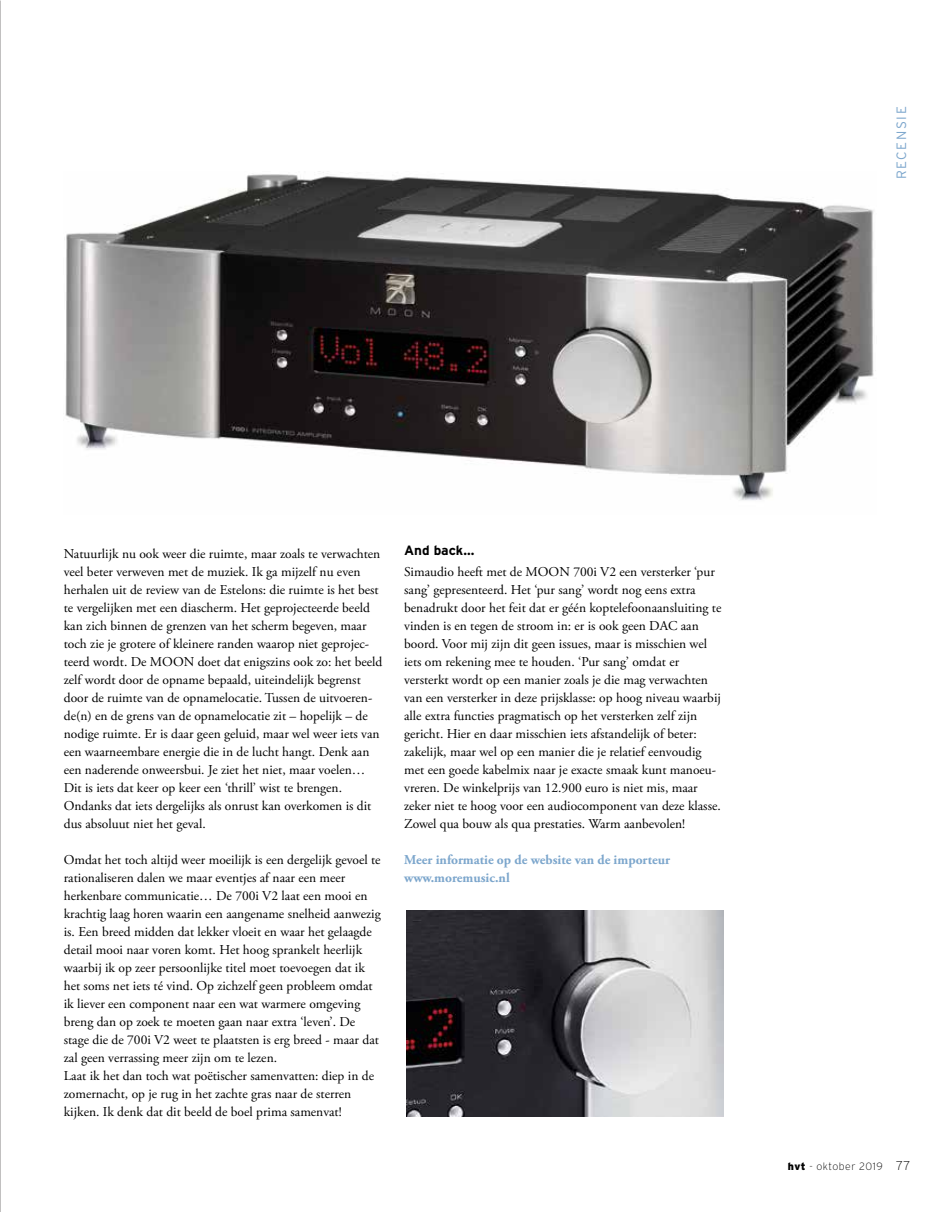
<style>
.page{position:relative;width:936px;height:1212px;background:#fff}
.page>*{position:absolute;margin:0;border:0;box-sizing:border-box;transform-origin:0 0}
.t1{font:13.5px/18px "Adobe Garamond Pro";color:#000}
.t2{font:700 13.5px/18px "Adobe Garamond Pro";color:#7ca6cc}
.t3{font:300 13.5px "Interstate";letter-spacing:.12em;color:#7ca6cc}
.t4{font:700 13.5px "Interstate";color:#000}
.t5{font:200 10.5px "Interstate";letter-spacing:.05em;color:#000}
.s1{font-weight:900}
.s2{font-size:12.75px}
</style>
<div class="page">
<img style="left:65px;top:171px;width:809px;height:329px">
<img style="left:406px;top:910px;width:317px;height:207px">
<img style="left:0;top:0;width:1px;height:501px">
<img style="left:0;top:500px;width:1px;height:524px">
<img style="left:0;top:1023px;width:1px;height:189px">
<p class="t3" style="left:893px;top:179px;width:74px;rotate:-90deg">RECENSIE</p>
<p class="t1" style="left:64px;top:545px;width:320px">Natuurlijk nu ook weer die ruimte, maar zoals te verwachten veel beter verweven met de muziek. Ik ga mijzelf nu even herhalen uit de review van de Estelons: die ruimte is het best te vergelijken met een diascherm. Het geprojecteerde beeld kan zich binnen de grenzen van het scherm begeven, maar toch zie je grotere of kleinere randen waarop niet geprojec&shy;teerd wordt. De MOON doet dat enigszins ook zo: het beeld zelf wordt door de opname bepaald, uiteindelijk begrenst door de ruimte van de opnamelocatie. Tussen de uitvoeren&shy;de(n) en de grens van de opnamelocatie zit – hopelijk – de nodige ruimte. Er is daar geen geluid, maar wel weer iets van een waarneembare energie die in de lucht hangt. Denk aan een naderende onweersbui. Je ziet het niet, maar voelen… Dit is iets dat keer op keer een ‘thrill’ wist te brengen.<br>Ondanks dat iets dergelijks als onrust kan overkomen is dit dus absoluut niet het geval.</p>
<p class="t1" style="left:64px;top:851px;width:318px">Omdat het toch altijd weer moeilijk is een dergelijk gevoel te rationaliseren dalen we maar eventjes af naar een meer herkenbare communicatie… De 700i V2 laat een mooi en krachtig laag horen waarin een aangename snelheid aanwezig is. Een breed midden dat lekker vloeit en waar het gelaagde detail mooi naar voren komt. Het hoog sprankelt heerlijk waarbij ik op zeer persoonlijke titel moet toevoegen dat ik het soms net iets té vind. Op zichzelf geen probleem omdat ik liever een component naar een wat warmere omgeving breng dan op zoek te moeten gaan naar extra ‘leven’. De stage die de 700i V2 weet te plaatsten is erg breed - maar dat zal geen verrassing meer zijn om te lezen.<br>Laat ik het dan toch wat poëtischer samenvatten: diep in de zomernacht, op je rug in het zachte gras naar de sterren kijken. Ik denk dat dit beeld de boel prima samenvat!</p>
<p class="t4" style="left:404px;top:543px;width:72px">And back…</p>
<p class="t1" style="left:404px;top:563px;width:319px">Simaudio heeft met de MOON 700i V2 een versterker ‘pur sang’ gepresenteerd. Het ‘pur sang’ wordt nog eens extra benadrukt door het feit dat er géén koptelefoonaansluiting te vinden is en tegen de stroom in: er is ook geen DAC aan boord. Voor mij zijn dit geen issues, maar is misschien wel iets om rekening mee te houden. ‘Pur sang’ omdat er versterkt wordt op een manier zoals je die mag verwachten van een versterker in deze prijsklasse: op hoog niveau waarbij alle extra functies pragmatisch op het versterken zelf zijn gericht. Hier en daar misschien iets afstandelijk of beter: zakelijk, maar wel op een manier die je relatief eenvoudig met een goede kabelmix naar je exacte smaak kunt manoeu&shy;vreren. De winkelprijs van 12.900 euro is niet mis, maar zeker niet te hoog voor een audiocomponent van deze klasse.<br>Zowel qua bouw als qua prestaties. Warm aanbevolen!</p>
<p class="t2" style="left:404px;top:851px;width:267px">Meer informatie op de website van de importeur www.moremusic.nl</p>
<p class="t5" style="left:787px;top:1160px;width:124px"><span class="s1">hvt</span> - oktober 2019 <span class="s2">77</span></p>
</div>
